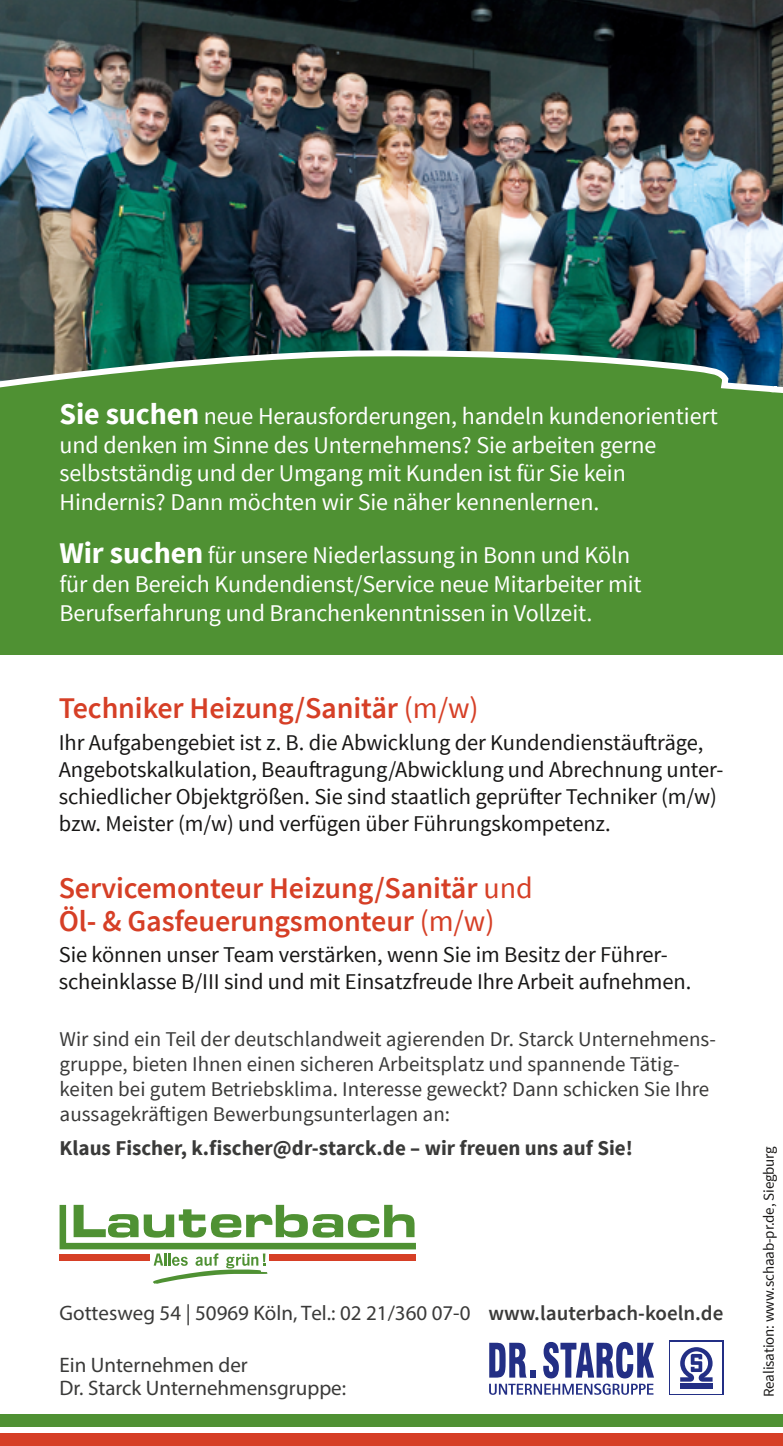
<style>
.page{position:relative;width:783px;height:1446px;background:#fff}
.page>*{position:absolute;margin:0;border:0;box-sizing:border-box;transform-origin:0 0}
.t1{font:600 30px/33px "Source Sans Pro";letter-spacing:-.005em;color:#d63f26}
.t2{font:24px/28.8px "Source Sans Pro";letter-spacing:-.005em;color:#fff}
.t3{font:22.5px/27px "Source Sans Pro";letter-spacing:-.005em;color:#181716}
.t4{font:21px/25.2px "Source Sans Pro";color:#3a3a39}
.t5{font:21px/22.5px "Myriad Pro";color:#3a3a39}
.t6{font:700 21px "Source Sans Pro";color:#3a3a39}
.t7{font:15px "Source Sans Pro";letter-spacing:-.01em;color:#181716}
.s1{font-weight:700;font-size:30px}
.s2{font-weight:400}
.s3{font-family:"Source Sans Pro";font-weight:600}
</style>
<div class="page">
<img style="left:0;top:0;width:782px;height:348px">
<div style="left:0;top:348px;width:782px;height:307px;background:#4f9133"></div>
<svg style="left:60px;top:1205px;width:356px;height:78px"></svg>
<div style="left:60px;top:1254px;width:90px;height:6px;background:#d63f26"></div>
<div style="left:269px;top:1254px;width:147px;height:6px;background:#d63f26"></div>
<div style="left:0;top:1433px;width:782px;height:13px;background:#d63f26"></div>
<div style="left:0;top:1414px;width:782px;height:13px;background:#4f9133"></div>
<div style="left:680px;top:1383px;width:32px;height:5px;background:#232f85"></div>
<svg style="left:680px;top:1347px;width:32px;height:34px"></svg>
<svg style="left:489px;top:1342px;width:165px;height:53px"></svg>
<p class="t2" style="left:60px;top:402px;width:659px"><span class="s1">Sie suchen</span> neue Herausforderungen, handeln kundenorientiert und denken im Sinne des Unternehmens? Sie arbeiten gerne selbstständig und der Umgang mit Kunden ist für Sie kein Hindernis? Dann möchten wir Sie näher kennenlernen.</p>
<p class="t2" style="left:60px;top:541px;width:583px"><span class="s1">Wir suchen</span> für unsere Niederlassung in Bonn und Köln für den Bereich Kundendienst/Service neue Mitarbeiter mit<br>Berufserfahrung und Branchenkenntnissen in Vollzeit.</p>
<h1 class="t1" style="left:59px;top:693px;width:421px">Techniker Heizung/Sanitär <span class="s2">(m/w)</span></h1>
<p class="t3" style="left:59px;top:729px;width:666px">Ihr Aufgabengebiet ist z. B. die Abwicklung der Kundendienstäufträge, Angebotskalkulation, Beauftragung/Abwicklung und Abrechnung unter&shy;schiedlicher Objektgrößen. Sie sind staatlich geprüfter Techniker (m/w) bzw. Meister (m/w) und verfügen über Führungskompetenz.</p>
<h1 class="t1" style="left:59px;top:872px;width:475px">Servicemonteur Heizung/Sanitär <span class="s2">und<br></span>Öl- &amp; Gasfeuerungsmonteur <span class="s2">(m/w)</span></h1>
<p class="t3" style="left:59px;top:941px;width:634px">Sie können unser Team verstärken, wenn Sie im Besitz der Führer&shy;scheinklasse B/III sind und mit Einsatzfreude Ihre Arbeit aufnehmen.</p>
<p class="t4" style="left:60px;top:1026px;width:657px">Wir sind ein Teil der deutschlandweit agierenden Dr. Starck Unternehmens&shy;gruppe, bieten Ihnen einen sicheren Arbeitsplatz und spannende Tätig&shy;keiten bei gutem Betriebsklima. Interesse geweckt? Dann schicken Sie Ihre aussagekräftigen Bewerbungsunterlagen an:</p>
<p class="t6" style="left:60px;top:1134px;width:574px">Klaus Fischer, k.fischer@dr-starck.de – wir freuen uns auf Sie!</p>
<p class="t5" style="left:60px;top:1301px;width:665px">Gottesweg 54 | 50969 Köln, Tel.: 02 21/360 07-0 <span class="s3">www.lauterbach-koeln.de</span></p>
<p class="t5" style="left:60px;top:1353px;width:288px">Ein Unternehmen der<br>Dr. Starck Unternehmensgruppe:</p>
<p class="t7" style="left:759px;top:1397px;width:252px;rotate:-90deg">Realisation: www.schaab-pr.de, Siegburg</p>
</div>
